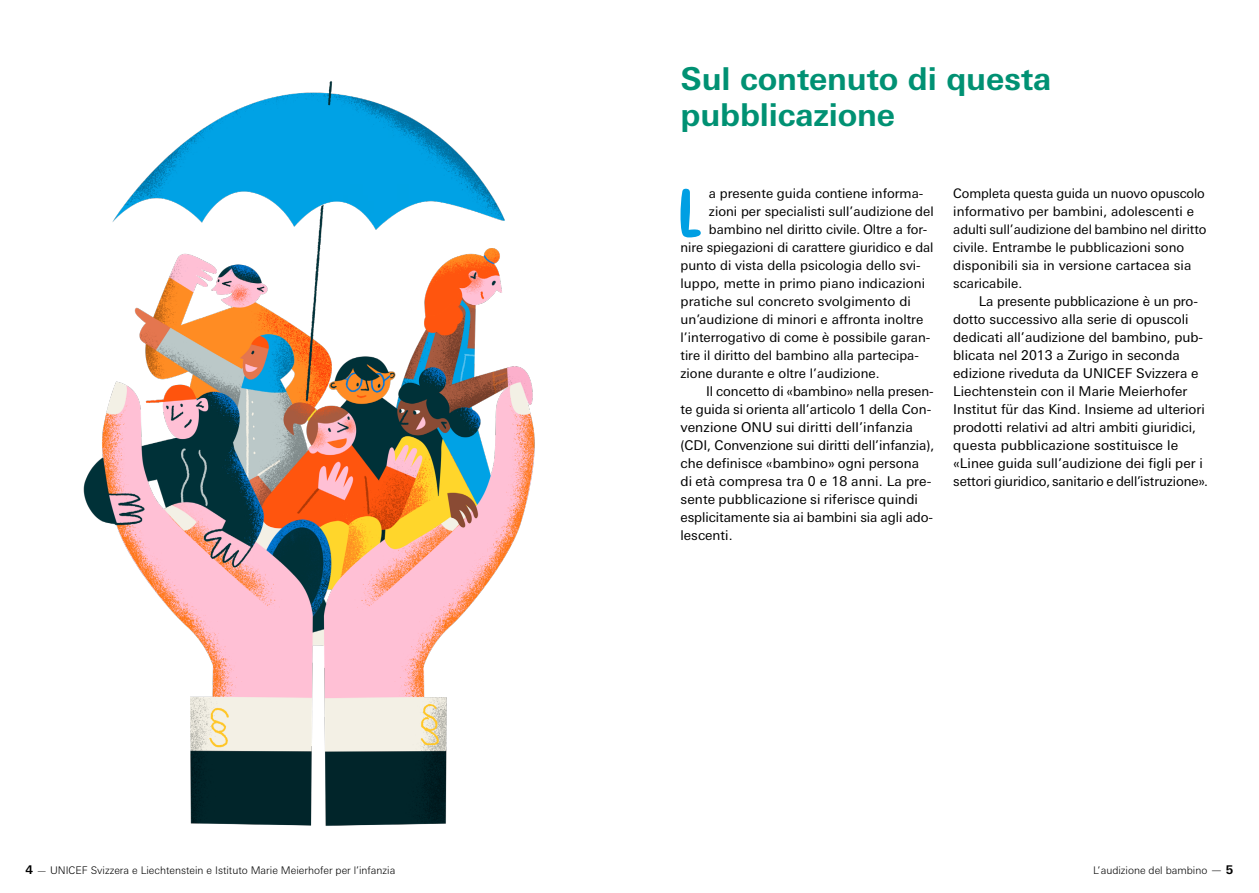
<style>
.page{position:relative;width:1259px;height:893px;background:#fff}
.page>*{position:absolute;margin:0;border:0;box-sizing:border-box;transform-origin:0 0}
.t1{font:700 63.45px "Duffy Script";color:#009fe3}
.t2{font:700 31.5px/36px "Univers Next Pro";letter-spacing:-.005em;color:#009173}
.t3{font:13.5px/18px "Univers Next Pro";color:#000}
.t4{font:13.2px/18px "Univers Next Pro";color:#000}
.t5{font:300 10.5px "Univers Next Pro";color:#000}
.s1{font-weight:700;font-size:12px}
.s2{font-size:12px}
</style>
<div class="page">
<img style="left:83px;top:81px;width:452px;height:745px">
<h2 class="t2" style="left:680px;top:61px;width:372px">Sul contenuto di questa pubblicazione</h2>
<h1 class="t1" style="left:677px;top:172px;width:26px">L</h1>
<p class="t4" style="left:709px;top:184px;width:216px">a presente guida contiene informa-</p>
<p class="t4" style="left:709px;top:202px;width:226px">zioni per specialisti sull’audizione del</p>
<p class="t4" style="left:709px;top:220px;width:220px">bambino nel diritto civile. Oltre a for-</p>
<p class="t4" style="left:680px;top:238px;width:254px">nire spiegazioni di carattere giuridico e dal</p>
<p class="t4" style="left:680px;top:256px;width:242px">punto di vista della psicologia dello svi-</p>
<p class="t4" style="left:680px;top:274px;width:246px">luppo, mette in primo piano indicazioni</p>
<p class="t4" style="left:680px;top:292px;width:232px">pratiche sul concreto svolgimento di</p>
<p class="t4" style="left:680px;top:310px;width:244px">un’audizione di minori e affronta inoltre</p>
<p class="t4" style="left:680px;top:328px;width:251px">l’interrogativo di come è possibile garan-</p>
<p class="t4" style="left:680px;top:346px;width:240px">tire il diritto del bambino alla partecipa-</p>
<p class="t4" style="left:680px;top:364px;width:201px">zione durante e oltre l’audizione.</p>
<p class="t3" style="left:680px;top:382px;width:255px;text-indent:26px">Il concetto di «bambino» nella presen&shy;te guida si orienta all’articolo 1 della Con&shy;venzione ONU sui diritti dell’infanzia (CDI, Convenzione sui diritti dell’infanzia), che definisce «bambino» ogni persona<br>di età compresa tra 0 e 18 anni. La pre&shy;sente pubblicazione si riferisce quindi esplicitamente sia ai bambini sia agli ado&shy;lescenti.</p>
<p class="t4" style="left:953px;top:184px;width:255px">Completa questa guida un nuovo opuscolo informativo per bambini, adolescenti e adulti sull’audizione del bambino nel diritto civile. Entrambe le pubblicazioni sono disponibili sia in versione cartacea sia scaricabile.</p>
<p class="t3" style="left:953px;top:292px;width:256px;text-indent:26px">La presente pubblicazione è un pro&shy;dotto successivo alla serie di opuscoli dedicati all’audizione del bambino, pub&shy;blicata nel 2013 a Zurigo in seconda edizione riveduta da UNICEF Svizzera e Liechtenstein con il Marie Meierhofer Institut für das Kind. Insieme ad ulteriori prodotti relativi ad altri ambiti giuridici, questa pubblicazione sostituisce le «Linee guida sull’audizione dei figli per i settori giuridico, sanitario e dell’istruzione».</p>
<p class="t5" style="left:26px;top:864px;width:371px"><span class="s1">4</span> — UNICEF Svizzera e Liechtenstein e Istituto Marie Meierhofer per l’infanzia</p>
<p class="t5" style="left:1093px;top:864px;width:142px">L’audizione del bambino <span class="s2">—</span> <span class="s1">5</span></p>
</div>
